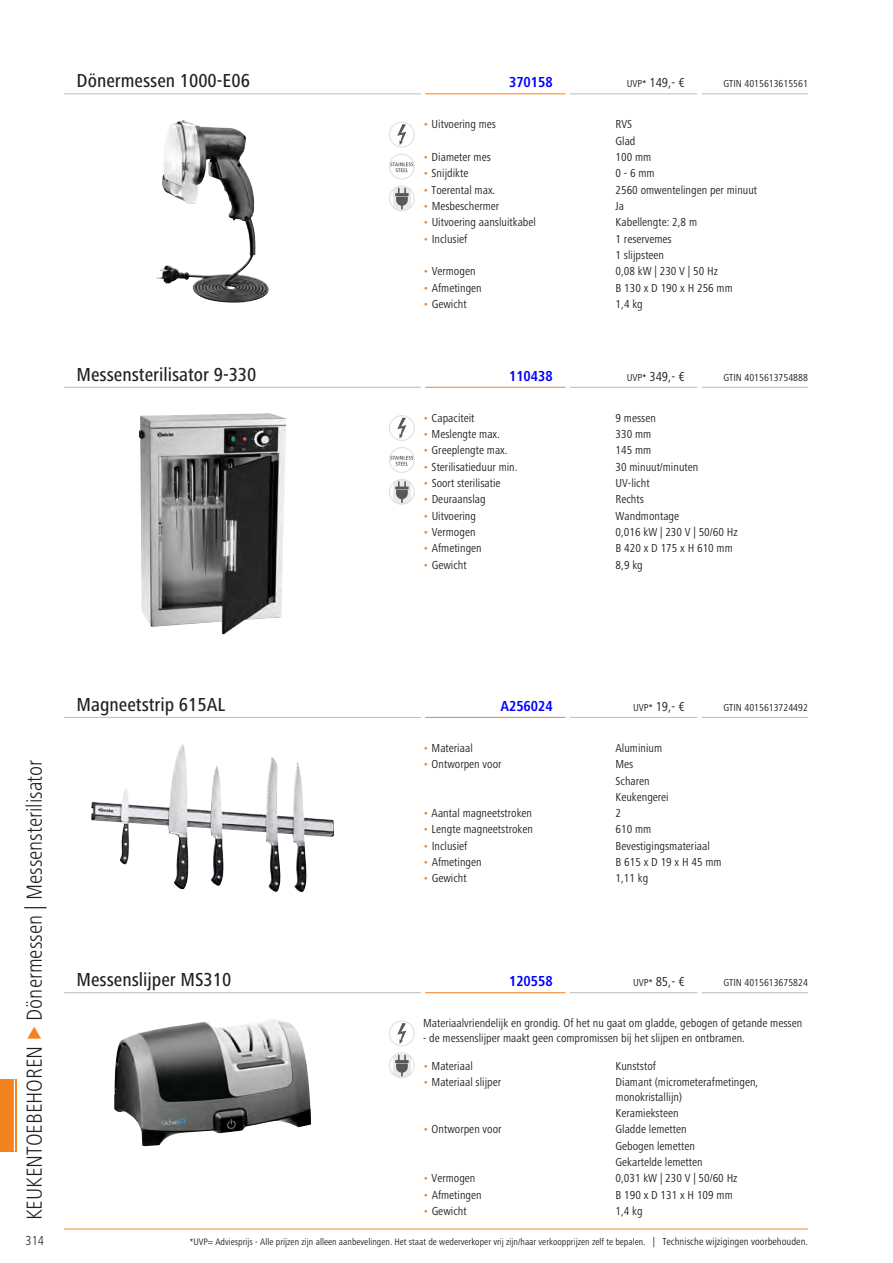
<style>
.page{position:relative;width:893px;height:1263px;background:#fff}
.page>*{position:absolute;margin:0;border:0;box-sizing:border-box;transform-origin:0 0}
.t1{font:300 condensed 22.5px "Frutiger Next LTW1 G";color:#231f20}
.t2{font:500 condensed 19.5px "Frutiger Next LTW1 G";color:#231f20}
.t3{font:700 condensed 15px "Frutiger Next LTW1 G";color:#00f}
.t4{font:condensed 13.5px "Frutiger Next LTW1 G";color:#231f20}
.t5{font:300 condensed 13.5px "Frutiger Next LTW1 G";color:#231f20}
.t6{font:condensed 12px/16.4px "Frutiger Next LTW1 G";color:#231f20}
.t7{font:condensed 10.5px "Frutiger Next LTW1 G";color:#231f20}
.t8{font:condensed 9.75px "Frutiger Next LTW1 G";color:#231f20}
.s1{font-size:10.5px}
.s2{color:#f58220}
</style>
<div class="page">
<img style="left:114px;top:1020px;width:197px;height:126px">
<img style="left:91px;top:744px;width:188px;height:148px">
<img style="left:139px;top:413px;width:147px;height:221px">
<img style="left:162px;top:120px;width:88px;height:135px">
<hr style="left:702px;top:992px;width:106px;height:1px;background:#bcbdc0">
<hr style="left:570px;top:992px;width:127px;height:1px;background:#bcbdc0">
<hr style="left:425px;top:992px;width:141px;height:1px;background:#f58220">
<hr style="left:64px;top:992px;width:357px;height:1px;background:#bcbdc0">
<hr style="left:702px;top:717px;width:106px;height:1px;background:#bcbdc0">
<hr style="left:570px;top:717px;width:127px;height:1px;background:#bcbdc0">
<hr style="left:425px;top:717px;width:141px;height:1px;background:#f58220">
<hr style="left:64px;top:717px;width:357px;height:1px;background:#bcbdc0">
<hr style="left:702px;top:387px;width:106px;height:1px;background:#bcbdc0">
<hr style="left:570px;top:387px;width:127px;height:1px;background:#bcbdc0">
<hr style="left:425px;top:387px;width:141px;height:1px;background:#f58220">
<hr style="left:64px;top:387px;width:357px;height:1px;background:#bcbdc0">
<hr style="left:702px;top:93px;width:106px;height:1px;background:#bcbdc0">
<hr style="left:570px;top:93px;width:127px;height:1px;background:#bcbdc0">
<hr style="left:425px;top:93px;width:141px;height:1px;background:#f58220">
<hr style="left:64px;top:93px;width:357px;height:1px;background:#bcbdc0">
<svg style="left:389px;top:415px;width:26px;height:88px"></svg>
<div style="left:389px;top:479px;width:26px;height:26px;border:1px solid #dcdddf;border-radius:50%"></div>
<svg style="left:389px;top:122px;width:26px;height:90px"></svg>
<div style="left:389px;top:186px;width:26px;height:25px;border:1px solid #dcdddf;border-radius:50%"></div>
<svg style="left:389px;top:1020px;width:26px;height:58px"></svg>
<div style="left:389px;top:1052px;width:26px;height:26px;border:1px solid #dcdddf;border-radius:50%"></div>
<hr style="left:64px;top:1228px;width:744px;height:1px;background:#f58220">
<div style="left:0;top:1079px;width:17px;height:72px;background:#f58220"></div>
<hr style="left:14px;top:1079px;width:1px;height:72px;background:#fff">
<h2 class="t2" style="left:77px;top:69px;width:175px">Dönermessen 1000-E06</h2>
<p class="t4" style="left:627px;top:75px;width:59px"><span class="s1">UVP*</span> 149,- €</p>
<p class="t7" style="left:723px;top:78px;width:86px">GTIN 4015613615561</p>
<p class="t3" style="left:509px;top:74px;width:45px">370158</p>
<p class="t6" style="left:423px;top:116px;width:74px"><span class="s2">•</span> Uitvoering mes</p>
<p class="t6" style="left:615px;top:116px;width:21px">RVS<br>Glad</p>
<p class="t6" style="left:423px;top:149px;width:69px"><span class="s2">•</span> Diameter mes</p>
<p class="t6" style="left:615px;top:149px;width:37px">100 mm</p>
<p class="t6" style="left:423px;top:165px;width:47px"><span class="s2">•</span> Snijdikte</p>
<p class="t6" style="left:616px;top:165px;width:41px">0 - 6 mm</p>
<p class="t6" style="left:423px;top:181px;width:74px"><span class="s2">•</span> Toerental max.</p>
<p class="t6" style="left:616px;top:181px;width:143px">2560 omwentelingen per minuut</p>
<p class="t6" style="left:423px;top:198px;width:78px"><span class="s2">•</span> Mesbeschermer</p>
<p class="t6" style="left:616px;top:198px;width:10px">Ja</p>
<p class="t6" style="left:423px;top:214px;width:114px"><span class="s2">•</span> Uitvoering aansluitkabel</p>
<p class="t6" style="left:616px;top:214px;width:83px">Kabellengte: 2,8 m</p>
<p class="t6" style="left:423px;top:230px;width:46px"><span class="s2">•</span> Inclusief</p>
<p class="t6" style="left:616px;top:230px;width:58px">1 reservemes<br>1 slijpsteen</p>
<p class="t6" style="left:423px;top:263px;width:54px"><span class="s2">•</span> Vermogen</p>
<p class="t6" style="left:616px;top:263px;width:104px">0,08 kW | 230 V | 50 Hz</p>
<p class="t6" style="left:423px;top:279px;width:60px"><span class="s2">•</span> Afmetingen</p>
<p class="t6" style="left:616px;top:279px;width:119px">B 130 x D 190 x H 256 mm</p>
<p class="t6" style="left:423px;top:296px;width:45px"><span class="s2">•</span> Gewicht</p>
<p class="t6" style="left:616px;top:296px;width:29px">1,4 kg</p>
<h2 class="t2" style="left:77px;top:363px;width:181px">Messensterilisator 9-330</h2>
<p class="t4" style="left:627px;top:368px;width:59px"><span class="s1">UVP*</span> 349,- €</p>
<p class="t7" style="left:723px;top:371px;width:86px">GTIN 4015613754888</p>
<p class="t3" style="left:509px;top:367px;width:45px">110438</p>
<p class="t6" style="left:423px;top:410px;width:53px"><span class="s2">•</span> Capaciteit</p>
<p class="t6" style="left:615px;top:410px;width:42px">9 messen</p>
<p class="t6" style="left:423px;top:426px;width:78px"><span class="s2">•</span> Meslengte max.</p>
<p class="t6" style="left:615px;top:426px;width:37px">330 mm</p>
<p class="t6" style="left:423px;top:442px;width:86px"><span class="s2">•</span> Greeplengte max.</p>
<p class="t6" style="left:616px;top:442px;width:37px">145 mm</p>
<p class="t6" style="left:423px;top:459px;width:96px"><span class="s2">•</span> Sterilisatieduur min.</p>
<p class="t6" style="left:616px;top:459px;width:84px">30 minuut/minuten</p>
<p class="t6" style="left:423px;top:475px;width:79px"><span class="s2">•</span> Soort sterilisatie</p>
<p class="t6" style="left:616px;top:475px;width:36px">UV-licht</p>
<p class="t6" style="left:423px;top:491px;width:64px"><span class="s2">•</span> Deuraanslag</p>
<p class="t6" style="left:616px;top:491px;width:30px">Rechts</p>
<p class="t6" style="left:423px;top:507px;width:54px"><span class="s2">•</span> Uitvoering</p>
<p class="t6" style="left:616px;top:507px;width:65px">Wandmontage</p>
<p class="t6" style="left:423px;top:524px;width:54px"><span class="s2">•</span> Vermogen</p>
<p class="t6" style="left:616px;top:524px;width:123px">0,016 kW | 230 V | 50/60 Hz</p>
<p class="t6" style="left:423px;top:540px;width:60px"><span class="s2">•</span> Afmetingen</p>
<p class="t6" style="left:616px;top:540px;width:119px">B 420 x D 175 x H 610 mm</p>
<p class="t6" style="left:423px;top:556px;width:45px"><span class="s2">•</span> Gewicht</p>
<p class="t6" style="left:616px;top:556px;width:29px">8,9 kg</p>
<h1 class="t1" style="left:21px;top:1220px;width:462px;rotate:-90deg">KEUKENTOEBEHOREN <span class="s2">◆</span> Dönermessen | Messensterilisator</h1>
<p class="t5" style="left:26px;top:1233px;width:20px">314</p>
<h2 class="t2" style="left:77px;top:693px;width:150px">Magneetstrip 615AL</h2>
<p class="t4" style="left:633px;top:698px;width:53px"><span class="s1">UVP*</span> 19,- €</p>
<p class="t7" style="left:723px;top:701px;width:86px">GTIN 4015613724492</p>
<p class="t3" style="left:500px;top:697px;width:54px">A256024</p>
<p class="t6" style="left:423px;top:740px;width:51px"><span class="s2">•</span> Materiaal</p>
<p class="t6" style="left:615px;top:740px;width:48px">Aluminium</p>
<p class="t6" style="left:423px;top:756px;width:80px"><span class="s2">•</span> Ontworpen voor</p>
<p class="t6" style="left:615px;top:756px;width:55px">Mes<br>Scharen<br>Keukengerei</p>
<p class="t6" style="left:423px;top:805px;width:111px"><span class="s2">•</span> Aantal magneetstroken</p>
<p class="t6" style="left:616px;top:805px;width:7px">2</p>
<p class="t6" style="left:423px;top:821px;width:111px"><span class="s2">•</span> Lengte magneetstroken</p>
<p class="t6" style="left:616px;top:821px;width:37px">610 mm</p>
<p class="t6" style="left:423px;top:838px;width:46px"><span class="s2">•</span> Inclusief</p>
<p class="t6" style="left:616px;top:838px;width:96px">Bevestigingsmateriaal</p>
<p class="t6" style="left:423px;top:854px;width:60px"><span class="s2">•</span> Afmetingen</p>
<p class="t6" style="left:616px;top:854px;width:108px">B 615 x D 19 x H 45 mm</p>
<p class="t6" style="left:423px;top:870px;width:45px"><span class="s2">•</span> Gewicht</p>
<p class="t6" style="left:616px;top:870px;width:34px">1,11 kg</p>
<h2 class="t2" style="left:77px;top:968px;width:156px">Messenslijper MS310</h2>
<p class="t4" style="left:633px;top:974px;width:53px"><span class="s1">UVP*</span> 85,- €</p>
<p class="t7" style="left:723px;top:976px;width:86px">GTIN 4015613675824</p>
<p class="t3" style="left:509px;top:972px;width:45px">120558</p>
<p class="t6" style="left:423px;top:1015px;width:381px">Materiaalvriendelijk en grondig. Of het nu gaat om gladde, gebogen of getande messen</p>
<p class="t6" style="left:423px;top:1029px;width:323px">- de messenslijper maakt geen compromissen bij het slijpen en ontbramen.</p>
<p class="t6" style="left:423px;top:1058px;width:51px"><span class="s2">•</span> Materiaal</p>
<p class="t6" style="left:615px;top:1058px;width:42px">Kunststof</p>
<p class="t6" style="left:423px;top:1074px;width:80px"><span class="s2">•</span> Materiaal slijper</p>
<p class="t6" style="left:615px;top:1075px;width:144px;line-height:14.4px">Diamant (micrometerafmetingen, monokristallijn)</p>
<p class="t6" style="left:615px;top:1105px;width:65px">Keramieksteen</p>
<p class="t6" style="left:423px;top:1121px;width:80px"><span class="s2">•</span> Ontworpen voor</p>
<p class="t6" style="left:616px;top:1121px;width:89px">Gladde lemetten<br>Gebogen lemetten<br>Gekartelde lemetten</p>
<p class="t6" style="left:423px;top:1170px;width:54px"><span class="s2">•</span> Vermogen</p>
<p class="t6" style="left:616px;top:1170px;width:123px">0,031 kW | 230 V | 50/60 Hz</p>
<p class="t6" style="left:423px;top:1186px;width:60px"><span class="s2">•</span> Afmetingen</p>
<p class="t6" style="left:616px;top:1186px;width:119px">B 190 x D 131 x H 109 mm</p>
<p class="t6" style="left:423px;top:1203px;width:45px"><span class="s2">•</span> Gewicht</p>
<p class="t6" style="left:616px;top:1203px;width:29px">1,4 kg</p>
<p class="t8" style="left:190px;top:1236px;width:620px">*UVP= Adviesprijs - Alle prijzen zijn alleen aanbevelingen. Het staat de wederverkoper vrij zijn/haar verkoopprijzen zelf te bepalen. <span class="s1">| Technische wijzigingen voorbehouden.</span></p>
</div>
